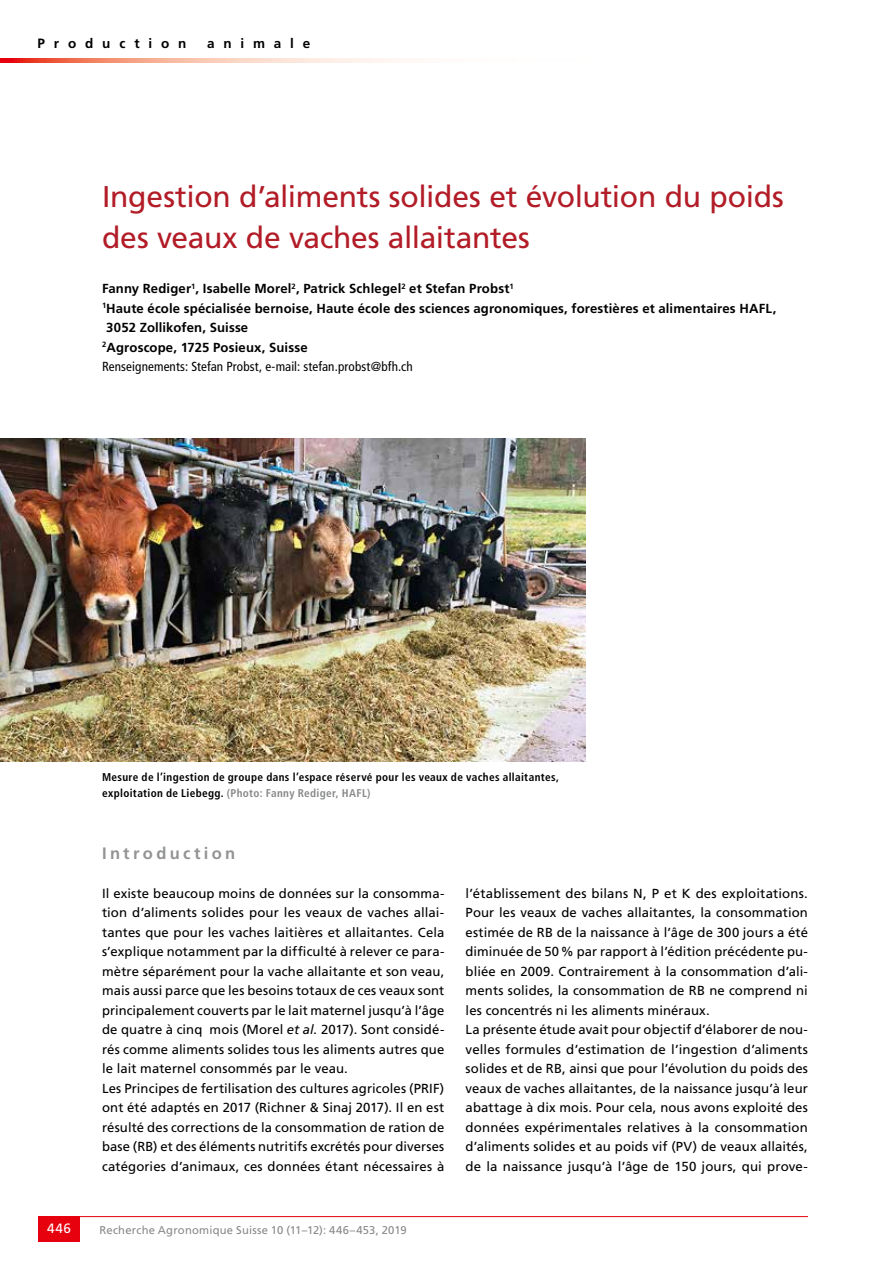
<style>
.page{position:relative;width:893px;height:1263px;background:#fff}
.page>*{position:absolute;margin:0;border:0;box-sizing:border-box;transform-origin:0 0}
.t1{font:30px/40.5px "Frutiger LT Std";letter-spacing:-.01em;color:#b21c27}
.t2{font:700 16.5px "Frutiger LT Std";letter-spacing:.2em;color:#929493}
.t3{font:700 13.5px "Frutiger LT Std";letter-spacing:.655em;color:#000}
.t4{font:13.5px "Frutiger LT Std";color:#fff}
.t5{font:13.2px/19.5px "Frutiger LT Std";letter-spacing:.01em;color:#000}
.t6{font:700 13.2px "Frutiger LT Std";letter-spacing:.01em;color:#000}
.t7{font:condensed 13.2px "Frutiger LT Std";letter-spacing:.01em;color:#000}
.t8{font:700 condensed 11.25px/16.5px "Frutiger LT Std";letter-spacing:.03em;color:#000}
.t9{font:11.25px "Frutiger LT Std";letter-spacing:.02em;color:#878988}
.s1{color:#878988}
.s2{font-style:italic}
</style>
<div class="page">
<svg style="left:0;top:58px;width:403px;height:5px;background:#f6b09e"></svg>
<hr style="left:38px;top:1216px;width:770px;height:1px;background:#e7000e">
<div style="left:38px;top:1216px;width:42px;height:26px;background:#e7000e"></div>
<img style="left:0;top:438px;width:585px;height:323px">
<p class="t3" style="left:38px;top:36px;width:150px">Production</p>
<p class="t3" style="left:207px;top:36px;width:105px">animale</p>
<h1 class="t1" style="left:102px;top:177px;width:683px">Ingestion d’aliments solides et évolution du poids des veaux de vaches allaitantes</h1>
<p class="t6" style="left:102px;top:281px;width:413px">Fanny Rediger<sup>1</sup>, Isabelle Morel<sup>2</sup>, Patrick Schlegel<sup>2</sup> et Stefan Probst<sup>1</sup></p>
<p class="t6" style="left:102px;top:300px;width:676px"><sup>1</sup>Haute école spécialisée bernoise, Haute école des sciences agronomiques, forestières et alimentaires HAFL,</p>
<p class="t6" style="left:106px;top:320px;width:143px">3052 Zollikofen, Suisse</p>
<p class="t6" style="left:102px;top:339px;width:207px"><sup>2</sup>Agroscope, 1725 Posieux, Suisse</p>
<p class="t7" style="left:102px;top:359px;width:312px">Renseignements: Stefan Probst, e-mail: stefan.probst@bfh.ch</p>
<p class="t8" style="left:102px;top:768px;width:458px">Mesure de l’ingestion de groupe dans l’espace réservé pour les veaux de vaches allaitantes, exploitation de Liebegg. <span class="s1">(Photo: Fanny Rediger, HAFL)</span></p>
<p class="t2" style="left:102px;top:843px;width:135px">Introduction</p>
<p class="t5" style="left:102px;top:883px;width:344px">Il existe beaucoup moins de données sur la consomma&shy;tion d’aliments solides pour les veaux de vaches allai&shy;tantes que pour les vaches laitières et allaitantes. Cela s’explique notamment par la difficulté à relever ce para&shy;mètre séparément pour la vache allaitante et son veau, mais aussi parce que les besoins totaux de ces veaux sont principalement couverts par le lait maternel jusqu’à l’âge de quatre à cinq mois (Morel <span class="s2">et al.</span> 2017). Sont considé&shy;rés comme aliments solides tous les aliments autres que le lait maternel consommés par le veau.<br>Les Principes de fertilisation des cultures agricoles (PRIF) ont été adaptés en 2017 (Richner &amp; Sinaj 2017). Il en est résulté des corrections de la consommation de ration de base (RB) et des éléments nutritifs excrétés pour diverses catégories d’animaux, ces données étant nécessaires à</p>
<p class="t4" style="left:47px;top:1221px;width:25px">446</p>
<p class="t9" style="left:99px;top:1223px;width:309px">Recherche Agronomique Suisse 10 (11–12): 446–453, 2019</p>
<p class="t5" style="left:466px;top:883px;width:344px">l’établissement des bilans N, P et K des exploitations.<br>Pour les veaux de vaches allaitantes, la consommation estimée de RB de la naissance à l’âge de 300 jours a été diminuée de 50% par rapport à l’édition précédente pu&shy;bliée en 2009. Contrairement à la consommation d’ali&shy;ments solides, la consommation de RB ne comprend ni les concentrés ni les aliments minéraux.<br>La présente étude avait pour objectif d’élaborer de nou&shy;velles formules d’estimation de l’ingestion d’aliments solides et de RB, ainsi que pour l’évolution du poids des veaux de vaches allaitantes, de la naissance jusqu’à leur abattage à dix mois. Pour cela, nous avons exploité des données expérimentales relatives à la consommation d’aliments solides et au poids vif (PV) de veaux allaités, de la naissance jusqu’à l’âge de 150 jours, qui prove-</p>
</div>
